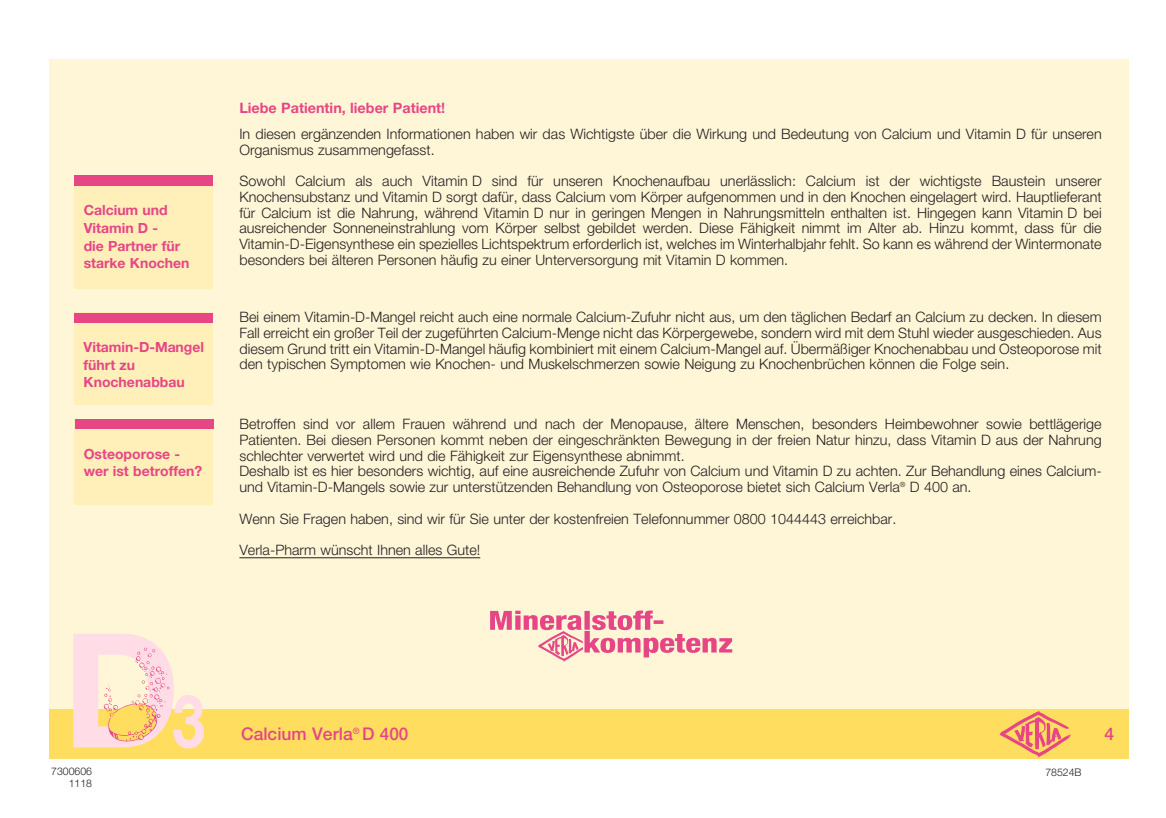
<style>
.page{position:relative;width:1166px;height:818px;background:#fff}
.page>*{position:absolute;margin:0;border:0;box-sizing:border-box;transform-origin:0 0}
.t1{font:700 159.25px "Helvetica Neue LT Pro";color:#ffdce6}
.t2{font:700 73.5px "Helvetica Neue LT Pro";color:#ffdce6;scale:.8 1}
.t3{font:500 17.5px "Helvetica Neue LT Pro";color:#e64685}
.t4{font:300 14.35px/15.8px "Helvetica Neue LT Pro";color:#231f20}
.t5{font:700 14.35px "Helvetica Neue LT Pro";color:#e64685}
.t6{font:700 14px/17.7px "Helvetica Neue LT Pro";color:#e64685}
.t7{font:300 10.5px/12.6px "Helvetica Neue LT Pro";color:#231f20;text-align:right}
</style>
<div class="page">
<div style="left:49px;top:59px;width:1079px;height:658px;background:#fff6d8"></div>
<hr style="left:239px;top:557px;width:241px;height:1px;background:#231f20">
<div style="left:49px;top:709px;width:1079px;height:49px;background:#ffde5f"></div>
<div style="left:74px;top:419px;width:139px;height:85px;background:#ffefb9"></div>
<div style="left:75px;top:419px;width:138px;height:10px;background:#e64685"></div>
<div style="left:74px;top:312px;width:139px;height:93px;background:#ffefb9"></div>
<div style="left:75px;top:312px;width:138px;height:10px;background:#e64685"></div>
<div style="left:74px;top:175px;width:139px;height:113px;background:#ffefb9"></div>
<div style="left:74px;top:175px;width:139px;height:11px;background:#e64685"></div>
<img style="left:999px;top:711px;width:72px;height:46px">
<img style="left:103px;top:647px;width:67px;height:95px">
<svg style="left:490px;top:610px;width:242px;height:47px"></svg>
<img style="left:531px;top:631px;width:52px;height:31px">
<p class="t6" style="left:84px;top:201px;width:107px">Calcium und<br>Vitamin D -<br>die Partner für starke Knochen</p>
<p class="t6" style="left:84px;top:338px;width:122px">Vitamin-D-Mangel führt zu<br>Knochenabbau</p>
<p class="t6" style="left:84px;top:444px;width:120px">Osteoporose - wer ist betroffen?</p>
<h1 class="t1" style="left:62px;top:590px;width:120px">D</h1>
<h2 class="t2" style="left:172px;top:674px;width:42px">3</h2>
<p class="t7" style="left:51px;top:764px;width:42px">7300606<br>1118</p>
<p class="t5" style="left:239px;top:99px;width:207px">Liebe Patientin, lieber Patient!</p>
<p class="t4" style="left:239px;top:126px;width:864px">In diesen ergänzenden Informationen haben wir das Wichtigste über die Wirkung und Bedeutung von Calcium und Vitamin D für unseren<br>Organismus zusammengefasst.</p>
<p class="t4" style="left:239px;top:173px;width:864px;text-align:justify">Sowohl Calcium als auch Vitamin D sind für unseren Knochenaufbau unerlässlich: Calcium ist der wichtigste Baustein unserer Knochensubstanz und Vitamin D sorgt dafür, dass Calcium vom Körper aufgenommen und in den Knochen eingelagert wird. Hauptlieferant für Calcium ist die Nahrung, während Vitamin D nur in geringen Mengen in Nahrungsmitteln enthalten ist. Hingegen kann Vitamin D bei ausreichender Sonneneinstrahlung vom Körper selbst gebildet werden. Diese Fähigkeit nimmt im Alter ab. Hinzu kommt, dass für die Vitamin-D-Eigensynthese ein spezielles Lichtspektrum erforderlich ist, welches im Winterhalbjahr fehlt. So kann es während der Wintermonate besonders bei älteren Personen häufig zu einer Unterversorgung mit Vitamin D kommen.</p>
<p class="t4" style="left:239px;top:309px;width:864px;text-align:justify">Bei einem Vitamin-D-Mangel reicht auch eine normale Calcium-Zufuhr nicht aus, um den täglichen Bedarf an Calcium zu decken. In diesem Fall erreicht ein großer Teil der zugeführten Calcium-Menge nicht das Körpergewebe, sondern wird mit dem Stuhl wieder ausgeschieden. Aus diesem Grund tritt ein Vitamin-D-Mangel häufig kombiniert mit einem Calcium-Mangel auf. Übermäßiger Knochenabbau und Osteoporose mit den typischen Symptomen wie Knochen- und Muskelschmerzen sowie Neigung zu Knochenbrüchen können die Folge sein.</p>
<p class="t4" style="left:239px;top:416px;width:864px">Betroffen sind vor allem Frauen während und nach der Menopause, ältere Menschen, besonders Heimbewohner sowie bettlägerige Patienten. Bei diesen Personen kommt neben der eingeschränkten Bewegung in der freien Natur hinzu, dass Vitamin D aus der Nahrung schlechter verwertet wird und die Fähigkeit zur Eigensynthese abnimmt.<br>Deshalb ist es hier besonders wichtig, auf eine ausreichende Zufuhr von Calcium und Vitamin D zu achten. Zur Behandlung eines Calcium&shy;und Vitamin-D-Mangels sowie zur unterstützenden Behandlung von Osteoporose bietet sich Calcium Verla<sup>®</sup> D 400 an.</p>
<p class="t4" style="left:239px;top:502px;width:658px;line-height:31.5px">Wenn Sie Fragen haben, sind wir für Sie unter der kostenfreien Telefonnummer 0800 1044443 erreichbar.<br>Verla-Pharm wünscht Ihnen alles Gute!</p>
<p class="t3" style="left:241px;top:723px;width:169px">Calcium Verla<sup>®</sup> D 400</p>
<p class="t3" style="left:1104px;top:723px;width:11px">4</p>
<p class="t7" style="left:1045px;top:765px;width:38px">78524B</p>
</div>
